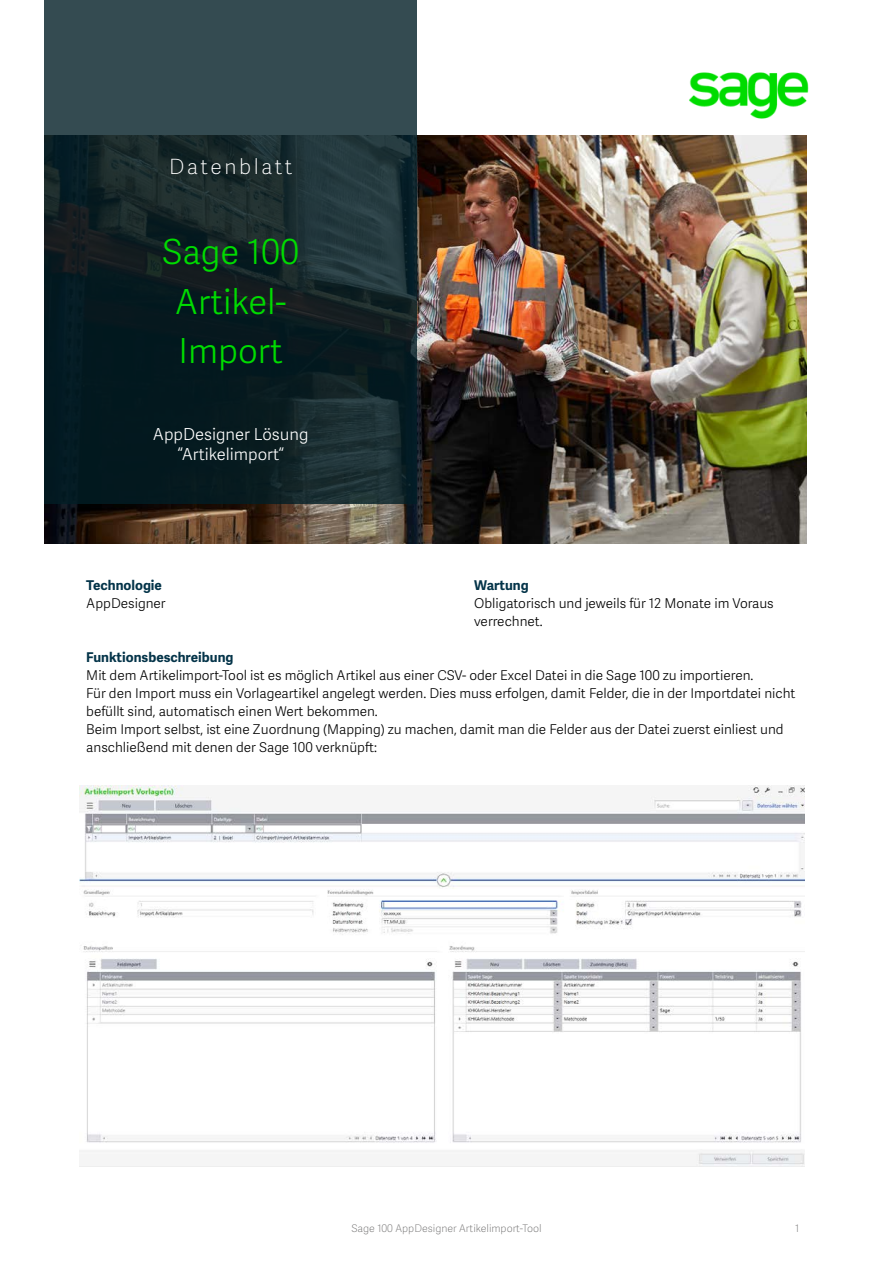
<style>
.page{position:relative;width:893px;height:1263px;background:#fff}
.page>*{position:absolute;margin:0;border:0;box-sizing:border-box;transform-origin:0 0}
.t1{font:34.5px/49.5px "Adelle Sans SAGE Lt";color:#00dc00;text-align:center}
.t2{font:21px "Adelle Sans SAGE Th";letter-spacing:.11em;color:#fff}
.t3{font:16.5px/19.8px "Adelle Sans SAGE Lt";color:#fff;text-align:center}
.t4{font:13.5px/18px "Adelle Sans SAGE Lt";color:#000}
.t5{font:700 13.5px "Adelle Sans SAGE";color:#043449}
.t6{font:10.5px "Adelle Sans SAGE Th";color:#706f6f}
</style>
<div class="page">
<img style="left:45px;top:135px;width:762px;height:408px">
<svg style="left:45px;top:0;width:372px;height:504px;background:#192d32"></svg>
<img style="left:689px;top:72px;width:120px;height:47px">
<img style="left:79px;top:785px;width:725px;height:381px">
<h2 class="t2" style="left:169px;top:152px;width:125px">Datenblatt</h2>
<h1 class="t1" style="left:162px;top:226px;width:139px">Sage 100<br>Artikel-<br>Import</h1>
<p class="t3" style="left:153px;top:424px;width:157px">AppDesigner Lösung “Artikelimport“</p>
<p class="t5" style="left:86px;top:575px;width:77px">Technologie</p>
<p class="t4" style="left:86px;top:594px;width:81px">AppDesigner</p>
<p class="t5" style="left:474px;top:575px;width:56px">Wartung</p>
<p class="t4" style="left:474px;top:594px;width:301px">Obligatorisch und jeweils für 12 Monate im Voraus verrechnet.</p>
<p class="t5" style="left:86px;top:647px;width:149px">Funktionsbeschreibung</p>
<p class="t4" style="left:86px;top:665px;width:711px">Mit dem Artikelimport-Tool ist es möglich Artikel aus einer CSV- oder Excel Datei in die Sage 100 zu importieren.<br>Für den Import muss ein Vorlageartikel angelegt werden. Dies muss erfolgen, damit Felder, die in der Importdatei nicht befüllt sind, automatisch einen Wert bekommen.<br>Beim Import selbst, ist eine Zuordnung (Mapping) zu machen, damit man die Felder aus der Datei zuerst einliest und anschließend mit denen der Sage 100 verknüpft:</p>
<p class="t6" style="left:351px;top:1220px;width:192px">Sage 100 AppDesigner Artikelimport-Tool</p>
<p class="t6" style="left:795px;top:1220px;width:6px">1</p>
</div>
